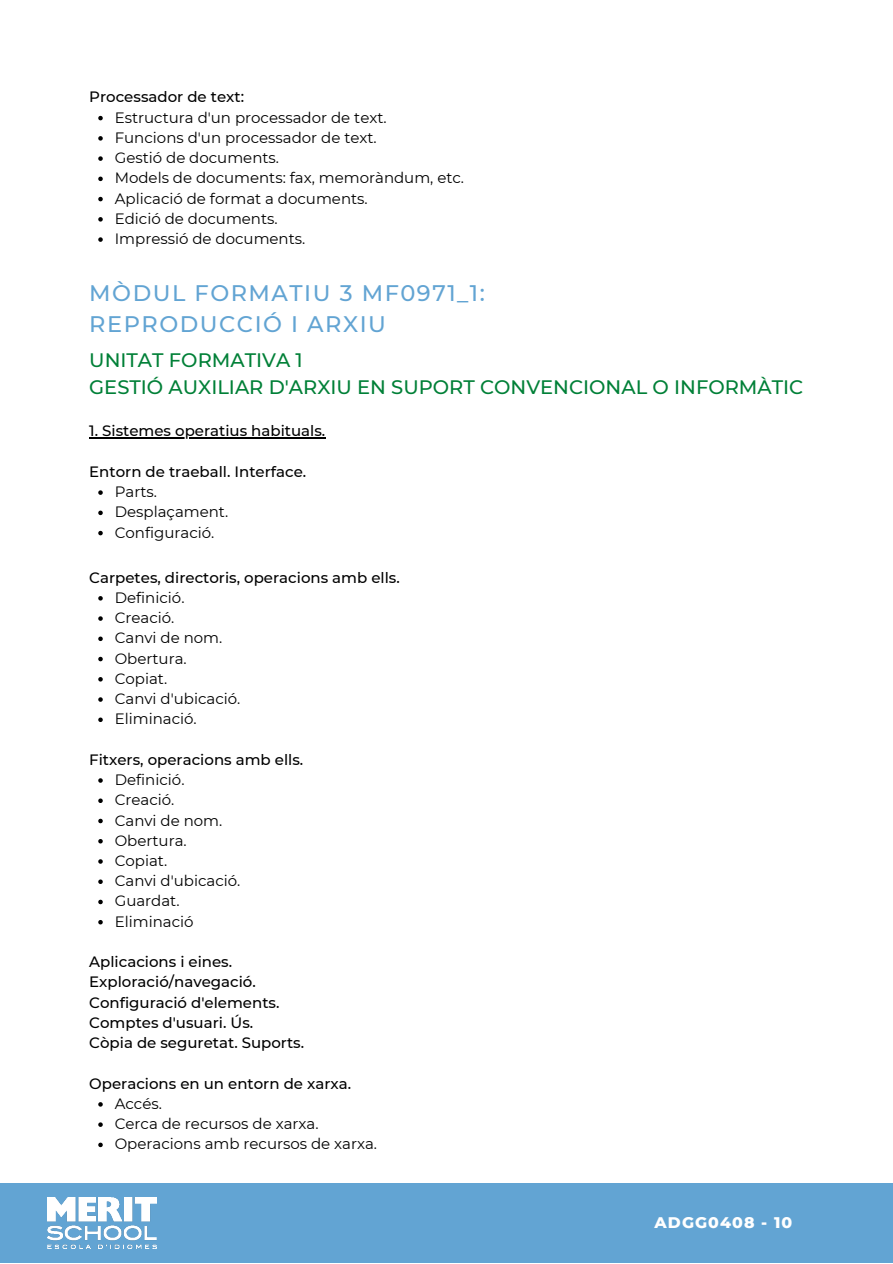
<style>
.page{position:relative;width:893px;height:1264px;background:#fff}
.page>*{position:absolute;margin:0;border:0;box-sizing:border-box;transform-origin:0 0}
.t1{font:500 22.5px/30.3px "Montserrat";letter-spacing:.07em;color:#62a4d3}
.t2{font:500 19.5px/27px "Montserrat";color:#008037}
.t3{font:800 15.75px "Montserrat";letter-spacing:.07em;color:#fff}
.t4{font:15px/20.2px "Montserrat";color:#000}
.t5{font:500 15px/20.2px "Montserrat";color:#000}
</style>
<div class="page">
<svg style="left:98px;top:116px;width:5px;height:4px"></svg>
<svg style="left:98px;top:136px;width:5px;height:5px"></svg>
<svg style="left:98px;top:156px;width:5px;height:5px"></svg>
<svg style="left:98px;top:177px;width:5px;height:4px"></svg>
<svg style="left:98px;top:197px;width:5px;height:4px"></svg>
<svg style="left:98px;top:217px;width:5px;height:4px"></svg>
<svg style="left:98px;top:237px;width:5px;height:5px"></svg>
<svg style="left:98px;top:490px;width:5px;height:5px"></svg>
<svg style="left:98px;top:510px;width:5px;height:5px"></svg>
<svg style="left:98px;top:531px;width:5px;height:4px"></svg>
<svg style="left:98px;top:596px;width:5px;height:4px"></svg>
<svg style="left:98px;top:616px;width:5px;height:5px"></svg>
<svg style="left:98px;top:636px;width:5px;height:5px"></svg>
<svg style="left:98px;top:656px;width:5px;height:5px"></svg>
<svg style="left:98px;top:677px;width:5px;height:4px"></svg>
<svg style="left:98px;top:697px;width:5px;height:4px"></svg>
<svg style="left:98px;top:717px;width:5px;height:5px"></svg>
<svg style="left:98px;top:778px;width:5px;height:4px"></svg>
<svg style="left:98px;top:798px;width:5px;height:5px"></svg>
<svg style="left:98px;top:818px;width:5px;height:5px"></svg>
<svg style="left:98px;top:839px;width:5px;height:4px"></svg>
<svg style="left:98px;top:859px;width:5px;height:4px"></svg>
<svg style="left:98px;top:879px;width:5px;height:5px"></svg>
<svg style="left:98px;top:899px;width:5px;height:5px"></svg>
<svg style="left:98px;top:920px;width:5px;height:4px"></svg>
<svg style="left:98px;top:1102px;width:5px;height:4px"></svg>
<svg style="left:98px;top:1122px;width:5px;height:4px"></svg>
<svg style="left:98px;top:1142px;width:5px;height:5px"></svg>
<hr style="left:89px;top:437px;width:236px;height:1px;background:#000">
<div style="left:0;top:1183px;width:892px;height:79px;background:#62a4d3"></div>
<img style="left:47px;top:1197px;width:109px;height:50px">
<p class="t5" style="left:89px;top:87px;width:156px">Processador de text:</p>
<p class="t4" style="left:115px;top:107px;width:351px">Estructura d'un processador de text.<br>Funcions d'un processador de text.<br>Gestió de documents.<br>Models de documents: fax, memoràndum, etc.<br>Aplicació de format a documents.<br>Edició de documents.<br>Impressió de documents.</p>
<h1 class="t1" style="left:89px;top:278px;width:397px">MÒDUL FORMATIU 3 MF0971_1:<br>REPRODUCCIÓ I ARXIU</h1>
<h2 class="t2" style="left:89px;top:346px;width:715px">UNITAT FORMATIVA 1<br>GESTIÓ AUXILIAR D'ARXIU EN SUPORT CONVENCIONAL O INFORMÀTIC</h2>
<p class="t5" style="left:89px;top:421px;width:237px">1. Sistemes operatius habituals.</p>
<p class="t5" style="left:89px;top:461px;width:218px">Entorn de traeball. Interface.</p>
<p class="t4" style="left:115px;top:481px;width:115px">Parts.<br>Desplaçament.<br>Configuració.</p>
<p class="t5" style="left:89px;top:567px;width:312px">Carpetes, directoris, operacions amb ells.</p>
<p class="t4" style="left:115px;top:587px;width:127px">Definició.<br>Creació.<br>Canvi de nom.<br>Obertura.<br>Copiat.<br>Canvi d'ubicació.<br>Eliminació.</p>
<p class="t5" style="left:89px;top:749px;width:215px">Fitxers, operacions amb ells.</p>
<p class="t4" style="left:115px;top:769px;width:127px">Definició.<br>Creació.<br>Canvi de nom.<br>Obertura.<br>Copiat.<br>Canvi d'ubicació.<br>Guardat.<br>Eliminació</p>
<p class="t5" style="left:89px;top:951px;width:216px">Aplicacions i eines.<br>Exploració/navegació.<br>Configuració d'elements.<br>Comptes d'usuari. Ús.<br>Còpia de seguretat. Suports.</p>
<p class="t5" style="left:89px;top:1073px;width:263px">Operacions en un entorn de xarxa.</p>
<p class="t4" style="left:115px;top:1093px;width:264px">Accés.<br>Cerca de recursos de xarxa.<br>Operacions amb recursos de xarxa.</p>
<p class="t3" style="left:654px;top:1212px;width:139px">ADGG0408 - 10</p>
</div>
